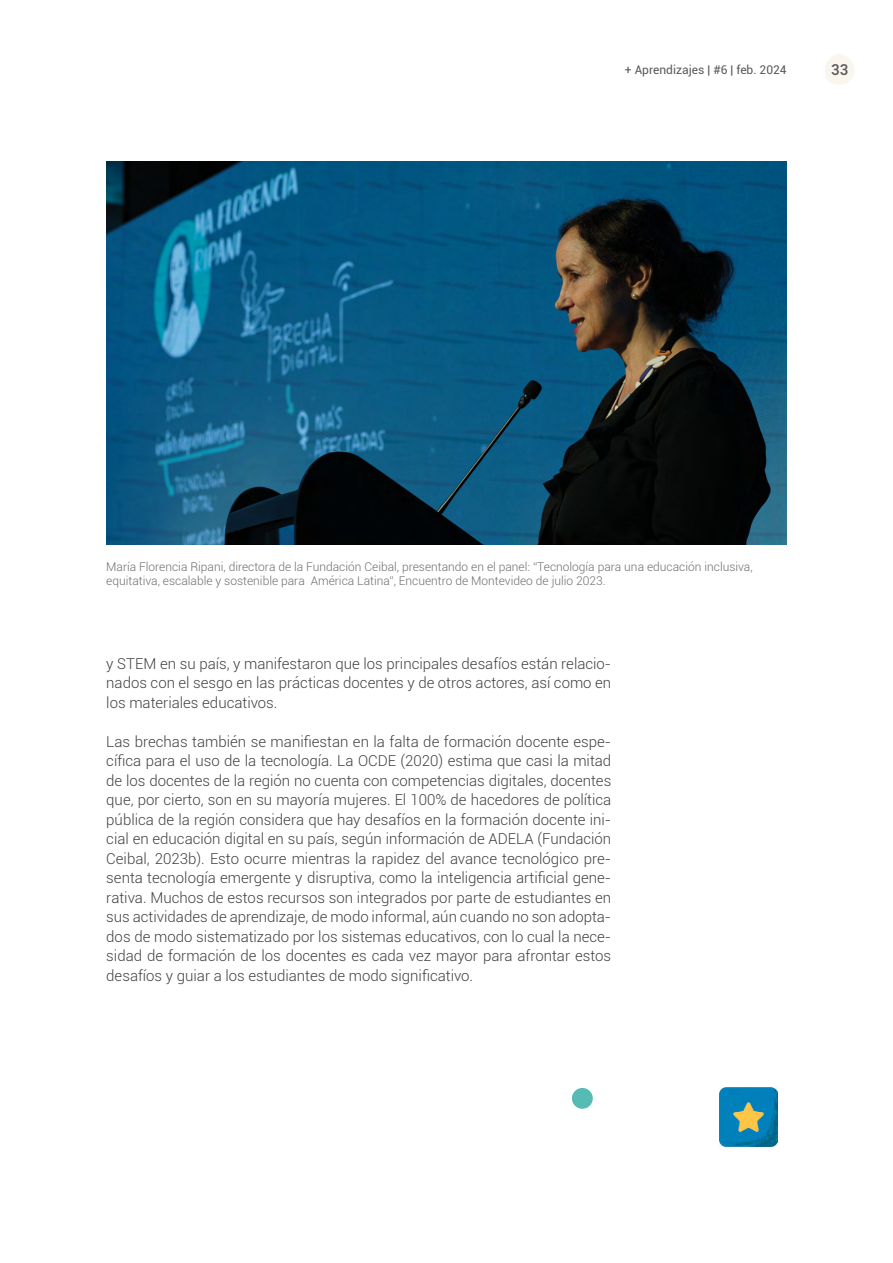
<style>
.page{position:relative;width:893px;height:1263px;background:#fff}
.page>*{position:absolute;margin:0;border:0;box-sizing:border-box;transform-origin:0 0}
.t1{font:300 15px/19.5px "Roboto";color:#414042;text-align:justify}
.t2{font:500 15px "Roboto";color:#58595b}
.t3{font:300 12px/14.4px "Roboto";color:#6d6e71}
.t4{font:12px "Roboto";color:#58595b}
</style>
<div class="page">
<img style="left:720px;top:1088px;width:58px;height:58px">
<div style="left:572px;top:1088px;width:21px;height:21px;background:#56bbb5;border-radius:50%"></div>
<svg style="left:825px;top:54px;width:30px;height:31px"></svg>
<img style="left:106px;top:162px;width:681px;height:382px">
<p class="t4" style="left:625px;top:61px;width:163px">+ Aprendizajes | #6 | feb. 2024</p>
<p class="t2" style="left:831px;top:59px;width:19px">33</p>
<p class="t3" style="left:106px;top:559px;width:648px">María Florencia Ripani, directora de la Fundación Ceibal, presentando en el panel: “Tecnología para una educación inclusiva, equitativa, escalable y sostenible para América Latina”, Encuentro de Montevideo de julio 2023.</p>
<p class="t1" style="left:106px;top:653px;width:506px">y STEM en su país, y manifestaron que los principales desafíos están relacio&shy;nados con el sesgo en las prácticas docentes y de otros actores, así como en los materiales educativos.</p>
<p class="t1" style="left:106px;top:731px;width:506px">Las brechas también se manifiestan en la falta de formación docente espe&shy;cífica para el uso de la tecnología. La OCDE (2020) estima que casi la mitad de los docentes de la región no cuenta con competencias digitales, docentes que, por cierto, son en su mayoría mujeres. El 100% de hacedores de política pública de la región considera que hay desafíos en la formación docente ini&shy;cial en educación digital en su país, según información de ADELA (Fundación Ceibal, 2023b). Esto ocurre mientras la rapidez del avance tecnológico pre&shy;senta tecnología emergente y disruptiva, como la inteligencia artificial gene&shy;rativa. Muchos de estos recursos son integrados por parte de estudiantes en sus actividades de aprendizaje, de modo informal, aún cuando no son adopta&shy;dos de modo sistematizado por los sistemas educativos, con lo cual la nece&shy;sidad de formación de los docentes es cada vez mayor para afrontar estos desafíos y guiar a los estudiantes de modo significativo.</p>
</div>
